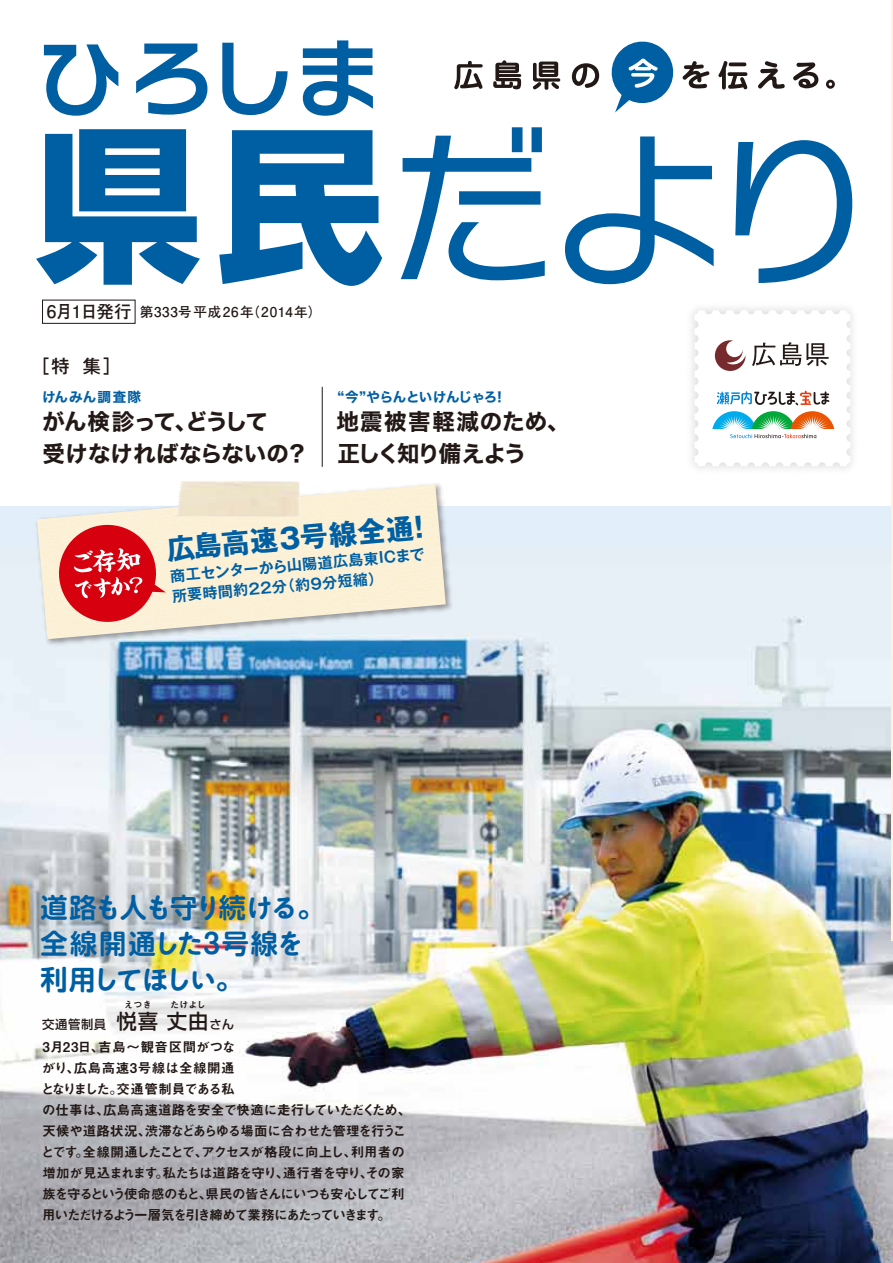
<style>
.page{position:relative;width:893px;height:1263px;background:#fff}
.page>*{position:absolute;margin:0;border:0;box-sizing:border-box;transform-origin:0 0}
.t1{font:700 28.05px "Gothic MB101 Pro";color:#005fa3}
.t2{font:700 27.3px/36px "Maru Anti Std De";letter-spacing:-.11em;color:#005fa3}
.t3{font:22.5px/31.5px "Hira Kaku Std W7";color:#221815}
.t4{font:500 18.15px "Gothic MB101 Pro";color:#221815}
.t5{font:700 14.85px/20.2px "Gothic MB101 Pro De";color:#005fa3}
.t6{font:13.5px/21px "Midashi Go Pro MB31";letter-spacing:-.065em;color:#221815}
.t7{font:700 13.5px "Futo Go B101 Pro";letter-spacing:.07em;color:#221815}
.t8{font:13.5px "Hira Kaku Std W7";letter-spacing:-.02em;color:#005fa3}
.t9{font:13.5px "Hira Kaku Std W7";letter-spacing:.08em;color:#005fa3}
.t10{font:500 12.3px "Shin Go Pro";letter-spacing:.05em;color:#221815}
.t11{font:9px "Midashi Go Pro MB31";letter-spacing:.01em;color:#221815}
.s1{font-size:17.4px}
.s2{font-family:"Soft Go Std De"}
.s3{font-size:20.4px}
</style>
<div class="page">
<img style="left:0;top:506px;width:893px;height:757px">
<img style="left:0;top:424px;width:578px;height:390px">
<img style="left:37px;top:484px;width:409px;height:155px">
<img style="left:174px;top:481px;width:127px;height:36px">
<svg style="left:36px;top:129px;width:164px;height:156px"></svg>
<svg style="left:219px;top:130px;width:163px;height:156px"></svg>
<svg style="left:401px;top:127px;width:144px;height:153px"></svg>
<svg style="left:565px;top:136px;width:149px;height:148px"></svg>
<svg style="left:735px;top:140px;width:117px;height:143px"></svg>
<div style="left:42px;top:300px;width:93px;height:24px;border:1px solid #221815"></div>
<svg style="left:44px;top:44px;width:74px;height:72px"></svg>
<svg style="left:136px;top:44px;width:71px;height:71px"></svg>
<svg style="left:222px;top:43px;width:66px;height:72px"></svg>
<svg style="left:303px;top:40px;width:70px;height:76px"></svg>
<svg style="left:454px;top:61px;width:29px;height:28px"></svg>
<svg style="left:493px;top:60px;width:28px;height:29px"></svg>
<svg style="left:533px;top:62px;width:27px;height:28px"></svg>
<svg style="left:572px;top:63px;width:27px;height:25px"></svg>
<svg style="left:683px;top:61px;width:26px;height:27px"></svg>
<svg style="left:718px;top:61px;width:29px;height:28px"></svg>
<svg style="left:758px;top:61px;width:27px;height:28px"></svg>
<svg style="left:793px;top:62px;width:25px;height:26px"></svg>
<svg style="left:826px;top:80px;width:9px;height:9px"></svg>
<svg style="left:611px;top:41px;width:63px;height:71px"></svg>
<svg style="left:694px;top:310px;width:156px;height:156px"></svg>
<hr style="left:322px;top:387px;width:1px;height:80px;background:#221815">
<img style="left:892px;top:0;width:1px;height:941px">
<svg style="left:53px;top:519px;width:113px;height:109px;background:#e8716f"></svg>
<p class="t7" style="left:47px;top:301px;width:276px"><span class="s1">6月1日発行</span> 第333号平成26年（2014年）</p>
<p class="t4" style="left:31px;top:351px;width:91px">［特 集］</p>
<p class="t9" style="left:42px;top:386px;width:100px">けんみん調査隊</p>
<p class="t3" style="left:42px;top:407px;width:267px">がん検診って、どうして<br>受けなければならないの？</p>
<p class="t8" style="left:337px;top:386px;width:171px">“今”やらんといけんじゃろ！</p>
<p class="t3" style="left:336px;top:407px;width:235px">地震被害軽減のため、正しく知り備えよう</p>
<p class="t1" style="left:165px;top:526px;width:268px;rotate:-5deg">広島高速3号線全通！</p>
<p class="t5" style="left:169px;top:564px;width:257px;rotate:-5deg">商工センターから山陽道広島東ICまで所要時間約22分（約9分短縮）</p>
<p class="t2" style="left:40px;top:886px;width:285px"><span class="s2">道路</span>も<span class="s2">人</span>も<span class="s2">守</span>り<span class="s2">続</span>ける。<span class="s2">全線開通</span>した3<span class="s2">号線</span>を<span class="s2">利用</span>してほしい。</p>
<p class="t11" style="left:124px;top:997px;width:29px">えつき</p>
<p class="t11" style="left:170px;top:997px;width:37px">たけよし</p>
<p class="t10" style="left:42px;top:1014px;width:194px">交通管制員 <span class="s3">悦喜 丈由</span>さん</p>
<p class="t6" style="left:41px;top:1035px;width:372px">3月23日、吉島～観音区間がつな<br>がり、広島高速3号線は全線開通<br>となりました。交通管制員である私<br>の仕事は、広島高速道路を安全で快適に走行していただくため、天候や道路状況、渋滞などあらゆる場面に合わせた管理を行うことです。全線開通したことで、アクセスが格段に向上し、利用者の増加が見込まれます。私たちは道路を守り、通行者を守り、その家族を守るという使命感のもと、県民の皆さんにいつも安心してご利用いただけるよう一層気を引き締めて業務にあたっていきます。</p>
</div>
